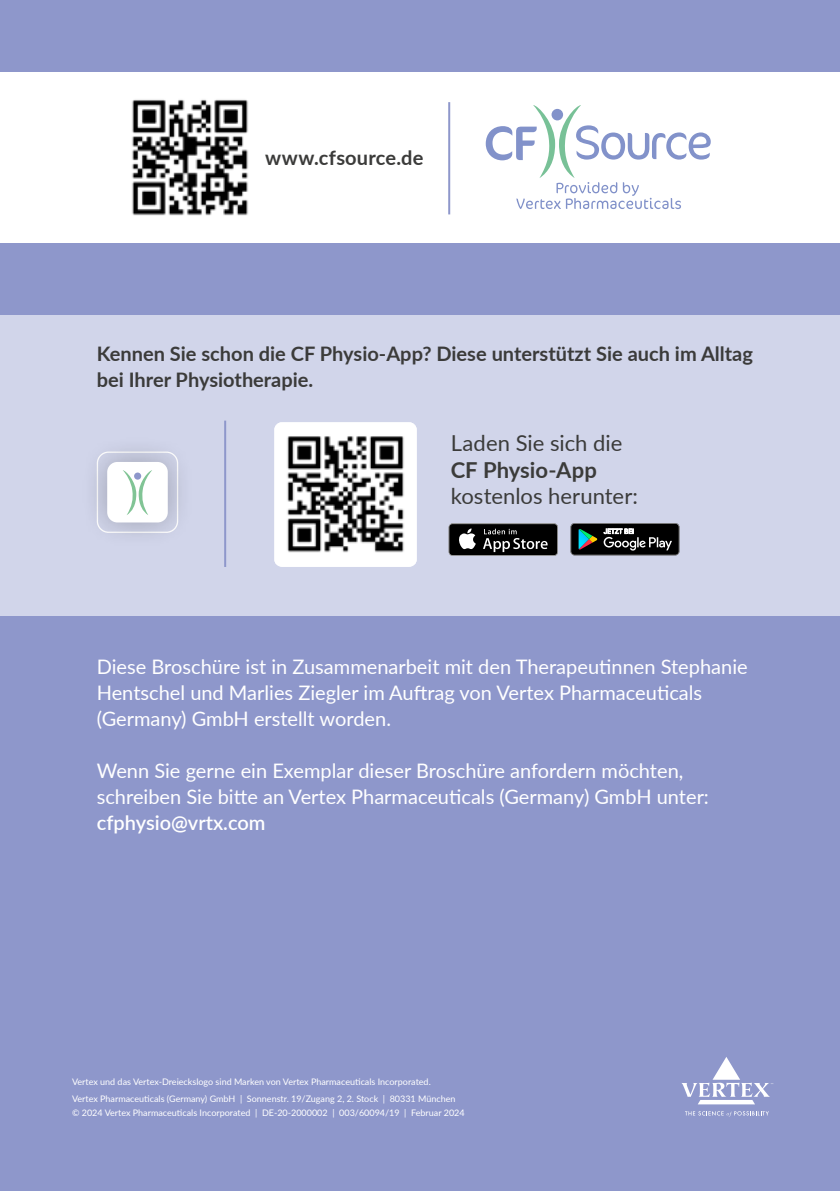
<style>
.page{position:relative;width:840px;height:1191px;background:#fff}
.page>*{position:absolute;margin:0;border:0;box-sizing:border-box;transform-origin:0 0}
.t1{font:22px "Lato";color:#3b3b3a}
.t2{font:700 22px "Lato";color:#3b3b3a}
.t3{font:20px/26px "Lato";color:#fff}
.t4{font:700 20px/26px "Lato";color:#3b3b3a}
.t5{font:600 20px "Lato";color:#fff}
.t6{font:9px/16.8px "Lato";color:#fff}
</style>
<div class="page">
<div style="left:0;top:0;width:839px;height:1191px;background:#8e97cb"></div>
<div style="left:0;top:72px;width:839px;height:170px;background:#fff"></div>
<div style="left:0;top:315px;width:839px;height:301px;background:#d1d5ea"></div>
<img style="left:132px;top:99px;width:116px;height:117px">
<svg style="left:485px;top:105px;width:225px;height:104px"></svg>
<hr style="left:448px;top:102px;width:2px;height:112px;background:#8e97cb">
<hr style="left:224px;top:420px;width:2px;height:147px;background:#8e97cb">
<div style="left:79px;top:434px;width:116px;height:116px;background:#000;opacity:.25"></div>
<div style="left:107px;top:462px;width:61px;height:60px;background:#fff;border-radius:10px"></div>
<svg style="left:123px;top:470px;width:29px;height:45px"></svg>
<div style="left:134px;top:472px;width:7px;height:7px;background:#8e97cb;border-radius:50%"></div>
<img style="left:274px;top:422px;width:142px;height:142px">
<svg style="left:685px;top:1111px;width:83px;height:5px"></svg>
<svg style="left:681px;top:1057px;width:91px;height:47px"></svg>
<svg style="left:448px;top:523px;width:109px;height:33px;background:#313131"></svg>
<svg style="left:570px;top:523px;width:109px;height:32px;background:#2a302e"></svg>
<p class="t4" style="left:265px;top:144px;width:159px">www.cfsource.de</p>
<p class="t4" style="left:97px;top:340px;width:657px">Kennen Sie schon die CF Physio-App? Diese unterstützt Sie auch im Alltag bei Ihrer Physiotherapie.</p>
<p class="t1" style="left:450px;top:427px;width:173px">Laden Sie sich die</p>
<p class="t2" style="left:450px;top:453px;width:148px">CF Physio-App</p>
<p class="t1" style="left:450px;top:480px;width:189px">kostenlos herunter:</p>
<p class="t3" style="left:97px;top:652px;width:652px">Diese Broschüre ist in Zusammenarbeit mit den Therapeutinnen Stephanie<br>Hentschel und Marlies Ziegler im Auftrag von Vertex Pharmaceuticals (Germany) GmbH erstellt worden.</p>
<p class="t3" style="left:97px;top:756px;width:613px">Wenn Sie gerne ein Exemplar dieser Broschüre anfordern möchten, schreiben Sie bitte an Vertex Pharmaceuticals (Germany) GmbH unter:</p>
<p class="t5" style="left:97px;top:808px;width:170px">cfphysio@vrtx.com</p>
<p class="t6" style="left:72px;top:1072px;width:385px">Vertex und das Vertex-Dreieckslogo sind Marken von Vertex Pharmaceuticals Incorporated.<br>Vertex Pharmaceuticals (Germany) GmbH | Sonnenstr. 19/Zugang 2, 2. Stock | 80331 München</p>
<p class="t6" style="left:72px;top:1103px;width:394px">© 2024 Vertex Pharmaceuticals Incorporated | DE-20-2000002 | 003/60094/19 | Februar 2024</p>
</div>
